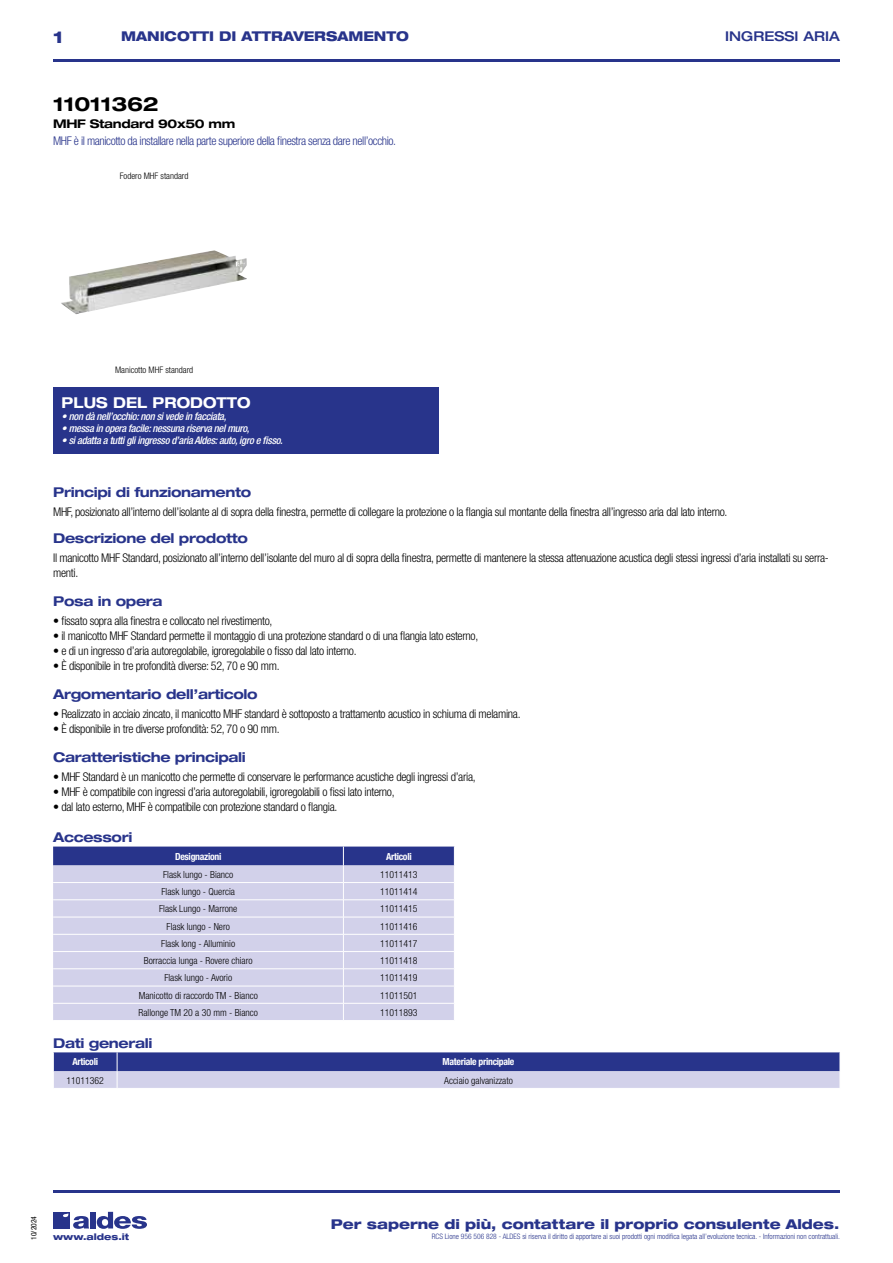
<style>
.page{position:relative;width:893px;height:1263px;background:#fff}
.page>*{position:absolute;margin:0;border:0;box-sizing:border-box;transform-origin:0 0}
.t1{font:700 expanded 19.5px "Helvetica Neue LT Std";letter-spacing:-.01em;color:#000}
.t2{font:800 expanded 16.5px "Helvetica Neue LT Std";color:#28348b}
.t3{font:700 expanded 15px "Helvetica Neue LT Std";color:#fff;scale:.95 1}
.t4{font:700 expanded 13.5px "Helvetica Neue LT Std";letter-spacing:-.025em;color:#28348b}
.t5{font:800 expanded 13.5px "Helvetica Neue LT Std";color:#28348b}
.t6{font:800 expanded 13.5px "Helvetica Neue LT Std";color:#28348b;scale:.95 1}
.t7{font:500 expanded 13.5px "Helvetica Neue LT Std";color:#28348b}
.t8{font:300 condensed 12px/15px "Helvetica Neue LT Std";letter-spacing:-.025em;color:#000}
.t9{font:300 condensed 12px "Helvetica Neue LT Std";letter-spacing:-.035em;color:#28348b}
.t10{font:700 expanded 12px "Helvetica Neue LT Std";letter-spacing:-.025em;color:#000}
.t11{font:italic 500 condensed 10.5px "Helvetica Neue LT Std";letter-spacing:-.03em;color:#fff}
.t12{font:300 condensed 9.75px "Helvetica Neue";color:#000}
.t13{font:700 condensed 9.75px "Helvetica Neue LT Std";letter-spacing:-.03em;color:#fff}
.t14{font:300 condensed 9px "Helvetica Neue LT Std";color:#000}
.t15{font:800 expanded 9px "Helvetica Neue LT Std";color:#28348b}
.t16{font:300 condensed 7.5px "Helvetica Neue LT Std";color:#28348b}
.t17{font:condensed 7.5px "Helvetica Neue LT Std";color:#000}
</style>
<div class="page">
<div style="left:53px;top:1212px;width:17px;height:16px;background:#28348b"></div>
<div style="left:90px;top:1212px;width:6px;height:16px;background:#28348b"></div>
<svg style="left:97px;top:1212px;width:50px;height:17px"></svg>
<svg style="left:63px;top:1213px;width:26px;height:16px"></svg>
<hr style="left:53px;top:59px;width:787px;height:2px;background:#28348b">
<img style="left:61px;top:250px;width:186px;height:64px">
<div style="left:53px;top:387px;width:386px;height:67px;background:#28348b"></div>
<svg style="left:53px;top:846px;width:402px;height:174px;background:#c2c2e0"></svg>
<hr style="left:53px;top:1190px;width:787px;height:2px;background:#28348b">
<svg style="left:53px;top:1052px;width:787px;height:36px;background:#7a80b9"></svg>
<h2 class="t2" style="left:53px;top:26px;width:12px">1</h2>
<p class="t6" style="left:121px;top:28px;width:305px">MANICOTTI DI ATTRAVERSAMENTO</p>
<p class="t7" style="left:725px;top:28px;width:116px">INGRESSI ARIA</p>
<h1 class="t1" style="left:53px;top:92px;width:107px">11011362</h1>
<p class="t10" style="left:53px;top:116px;width:184px">MHF Standard 90x50 mm</p>
<p class="t9" style="left:53px;top:134px;width:345px">MHF è il manicotto da installare nella parte superiore della finestra senza dare nell’occhio.</p>
<p class="t14" style="left:120px;top:170px;width:70px">Fodero MHF standard</p>
<p class="t14" style="left:115px;top:365px;width:80px">Manicotto MHF standard</p>
<p class="t3" style="left:62px;top:393px;width:200px">PLUS DEL PRODOTTO</p>
<p class="t11" style="left:62px;top:410px;width:166px">• non dà nell’occhio: non si vede in facciata,</p>
<p class="t11" style="left:62px;top:422px;width:189px">• messa in opera facile: nessuna riserva nel muro,</p>
<p class="t11" style="left:62px;top:434px;width:223px">• si adatta a tutti gli ingresso d’aria Aldes: auto, igro e fisso.</p>
<p class="t4" style="left:53px;top:484px;width:200px">Principi di funzionamento</p>
<p class="t4" style="left:53px;top:530px;width:196px">Descrizione del prodotto</p>
<p class="t8" style="left:53px;top:505px;width:676px">MHF, posizionato all’interno dell’isolante al di sopra della finestra, permette di collegare la protezione o la flangia sul montante della finestra all’ingresso aria dal lato interno.</p>
<p class="t8" style="left:53px;top:551px;width:777px">Il manicotto MHF Standard, posizionato all’interno dell’isolante del muro al di sopra della finestra, permette di mantenere la stessa attenuazione acustica degli stessi ingressi d’aria installati su serra&shy;menti.</p>
<p class="t8" style="left:53px;top:613px;width:221px">• fissato sopra alla finestra e collocato nel rivestimento,</p>
<p class="t8" style="left:53px;top:628px;width:427px">• il manicotto MHF Standard permette il montaggio di una protezione standard o di una flangia lato esterno,</p>
<p class="t8" style="left:53px;top:643px;width:305px">• e di un ingresso d’aria autoregolabile, igroregolabile o fisso dal lato interno.</p>
<p class="t8" style="left:53px;top:658px;width:228px">• È disponibile in tre profondità diverse: 52, 70 e 90 mm.</p>
<p class="t4" style="left:53px;top:593px;width:111px">Posa in opera</p>
<p class="t4" style="left:53px;top:685px;width:206px">Argomentario dell’articolo</p>
<p class="t8" style="left:53px;top:706px;width:469px">• Realizzato in acciaio zincato, il manicotto MHF standard è sottoposto a trattamento acustico in schiuma di melamina.</p>
<p class="t8" style="left:53px;top:721px;width:228px">• È disponibile in tre diverse profondità: 52, 70 o 90 mm.</p>
<p class="t4" style="left:53px;top:748px;width:194px">Caratteristiche principali</p>
<p class="t8" style="left:53px;top:769px;width:424px">• MHF Standard è un manicotto che permette di conservare le performance acustiche degli ingressi d’aria,</p>
<p class="t8" style="left:53px;top:784px;width:343px">• MHF è compatibile con ingressi d’aria autoregolabili, igroregolabili o fissi lato interno,</p>
<p class="t8" style="left:53px;top:799px;width:286px">• dal lato esterno, MHF è compatibile con protezione standard o flangia.</p>
<p class="t4" style="left:53px;top:829px;width:81px">Accessori</p>
<p class="t13" style="left:175px;top:850px;width:48px">Designazioni</p>
<p class="t13" style="left:386px;top:850px;width:27px">Articoli</p>
<p class="t12" style="left:163px;top:869px;width:72px">Flask lungo - Bianco</p>
<p class="t12" style="left:380px;top:869px;width:39px">11011413</p>
<p class="t12" style="left:161px;top:886px;width:75px">Flask lungo - Quercia</p>
<p class="t12" style="left:380px;top:886px;width:39px">11011414</p>
<p class="t12" style="left:159px;top:903px;width:80px">Flask Lungo - Marrone</p>
<p class="t12" style="left:380px;top:903px;width:39px">11011415</p>
<p class="t12" style="left:167px;top:920px;width:65px">Flask lungo - Nero</p>
<p class="t12" style="left:380px;top:920px;width:39px">11011416</p>
<p class="t12" style="left:161px;top:938px;width:75px">Flask long - Alluminio</p>
<p class="t12" style="left:380px;top:938px;width:39px">11011417</p>
<p class="t12" style="left:144px;top:955px;width:110px">Borraccia lunga - Rovere chiaro</p>
<p class="t12" style="left:380px;top:955px;width:39px">11011418</p>
<p class="t12" style="left:164px;top:972px;width:69px">Flask lungo - Avorio</p>
<p class="t12" style="left:380px;top:972px;width:39px">11011419</p>
<p class="t12" style="left:139px;top:989px;width:121px">Manicotto di raccordo TM - Bianco</p>
<p class="t12" style="left:380px;top:989px;width:39px">11011501</p>
<p class="t12" style="left:139px;top:1007px;width:121px">Rallonge TM 20 a 30 mm - Bianco</p>
<p class="t12" style="left:380px;top:1007px;width:39px">11011893</p>
<p class="t4" style="left:53px;top:1034px;width:101px">Dati generali</p>
<p class="t13" style="left:72px;top:1056px;width:27px">Articoli</p>
<p class="t13" style="left:443px;top:1056px;width:73px">Materiale principale</p>
<p class="t12" style="left:66px;top:1074px;width:39px">11011362</p>
<p class="t12" style="left:444px;top:1074px;width:70px">Acciaio galvanizzato</p>
<p class="t17" style="left:29px;top:1240px;width:25px;rotate:-90deg">10/2024</p>
<p class="t5" style="left:331px;top:1215px;width:510px">Per saperne di più, contattare il proprio consulente Aldes.</p>
<p class="t15" style="left:53px;top:1231px;width:78px">www.aldes.it</p>
<p class="t16" style="left:432px;top:1232px;width:410px">RCS Lione 956 506 828 - ALDES si riserva il diritto di apportare ai suoi prodotti ogni modifica legata all’evoluzione tecnica. - Informazioni non contrattuali.</p>
</div>
